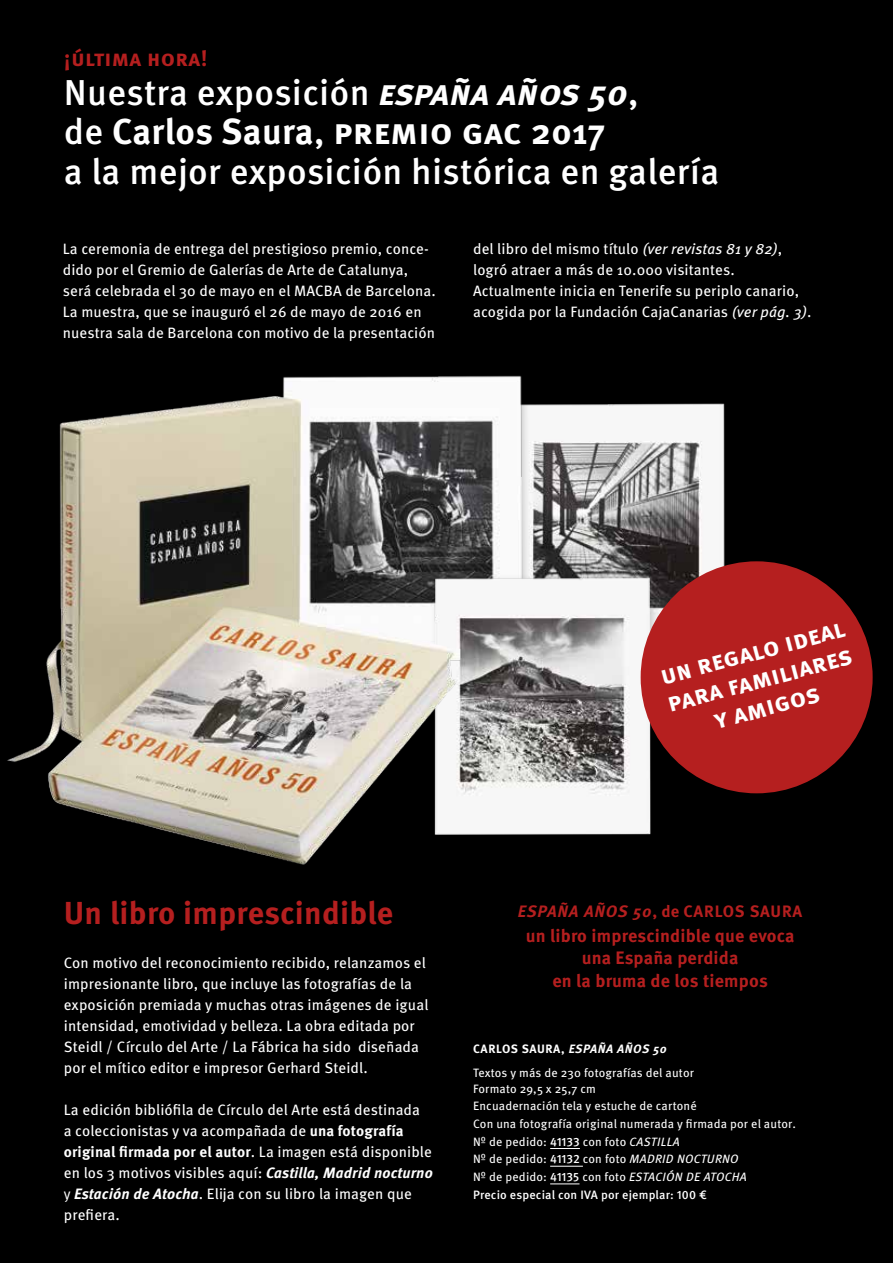
<style>
.page{position:relative;width:893px;height:1263px;background:#000}
.page>*{position:absolute;margin:0;border:0;box-sizing:border-box;transform-origin:0 0}
.t1{font:500 36px/39.8px "Meta Pro";letter-spacing:.01em;color:#fff}
.t2{font:700 31.8px "Meta Pro";color:#b51f1f}
.t3{font:700 26.1px/28.2px "Meta Pro";color:#fff;text-align:center}
.t4{font:700 22.5px "Meta Pro";letter-spacing:.015em;color:#b51f1f}
.t5{font:700 18px/22.5px "Meta Pro";letter-spacing:.01em;color:#b51f1f;text-align:center}
.t6{font:700 16.5px "Meta Pro";letter-spacing:.05em;color:#b51f1f}
.t7{font:15px/21px "Meta Pro";letter-spacing:.01em;color:#fff}
.t8{font:12.15px/17.7px "Meta Pro";letter-spacing:.015em;color:#fff}
.s1{font-weight:700;font-style:italic}
.s2{font-weight:700}
.s3{font-style:italic}
.s4{font-style:inherit}
.s5{font-weight:500}
</style>
<div class="page">
<img style="left:593px;top:403px;width:140px;height:208px">
<hr style="left:550px;top:1148px;width:30px;height:1px;background:#fff">
<hr style="left:550px;top:1166px;width:33px;height:1px;background:#fff">
<svg style="left:550px;top:1184px;width:29px;height:1px"></svg>
<img style="left:7px;top:375px;width:586px;height:387px">
<img style="left:425px;top:563px;width:236px;height:272px">
<img style="left:40px;top:606px;width:420px;height:259px">
<div style="left:641px;top:561px;width:232px;height:232px;background:#b51f1f;border-radius:50%"></div>
<h3 class="t4" style="left:64px;top:43px;width:145px">¡última hora!</h3>
<h1 class="t1" style="left:64px;top:73px;width:657px">Nuestra exposición <span class="s1">españa años 50</span>,<br>de <span class="s2">Carlos Saura</span>, <span class="s2">premio gac 2017<br></span>a la mejor exposición histórica en galería</h1>
<p class="t7" style="left:63px;top:238px;width:375px">La ceremonia de entrega del prestigioso premio, conce&shy;dido por el Gremio de Galerías de Arte de Catalunya, será celebrada el 30 de mayo en el MACBA de Barcelona.<br>La muestra, que se inauguró el 26 de mayo de 2016 en nuestra sala de Barcelona con motivo de la presentación</p>
<p class="t7" style="left:473px;top:238px;width:340px">del libro del mismo título <span class="s3">(ver revistas 81 y 82)</span>, logró atraer a más de 10.000 visitantes.<br>Actualmente inicia en Tenerife su periplo canario, acogida por la Fundación CajaCanarias <span class="s3">(ver pág. 3)</span>.</p>
<h3 class="t3" style="left:657px;top:663px;width:192px;rotate:-15deg">un regalo ideal para familiares y amigos</h3>
<h2 class="t2" style="left:64px;top:893px;width:331px">Un libro imprescindible</h2>
<p class="t7" style="left:64px;top:952px;width:366px">Con motivo del reconocimiento recibido, relanzamos el impresionante libro, que incluye las fotografías de la exposición premiada y muchas otras imágenes de igual intensidad, emotividad y belleza. La obra editada por Steidl / Círculo del Arte / La Fábrica ha sido diseñada por el mítico editor e impresor Gerhard Steidl.</p>
<p class="t7" style="left:64px;top:1099px;width:371px">La edición bibliófila de Círculo del Arte está destinada<br>a coleccionistas y va acompañada de <span class="s2">una fotografía original firmada por el autor</span>. La imagen está disponible en los 3 motivos visibles aquí: <span class="s1">Castilla, Madrid nocturno </span><span class="s4">y</span> <span class="s1">Estación de Atocha</span>. Elija con su libro la imagen que prefiera.</p>
<p class="t6" style="left:518px;top:901px;width:286px"><span class="s3">ESPAÑA AÑOS 50</span>, de CARLOS SAURA</p>
<p class="t5" style="left:526px;top:925px;width:270px">un libro imprescindible que evoca una España perdida<br>en la bruma de los tiempos</p>
<p class="t8" style="left:473px;top:1037px;width:222px;line-height:23.7px"><span class="s2">CARLOS SAURA,</span> <span class="s1">ESPAÑA AÑOS 50<br></span>Textos y más de 230 fotografías del autor</p>
<p class="t8" style="left:473px;top:1080px;width:324px">Formato 29,5 x 25,7 cm<br>Encuadernación tela y estuche de cartoné<br>Con una fotografía original numerada y firmada por el autor.<br>Nº de pedido: <span class="s5">41133</span> con foto <span class="s3">CASTILLA<br></span>Nº de pedido: <span class="s5">41132</span> con foto <span class="s3">MADRID NOCTURNO<br></span>Nº de pedido: <span class="s5">41135</span> con foto <span class="s3">ESTACIÓN DE ATOCHA<br></span><span class="s5">Precio especial con IVA por ejemplar: 100 €</span></p>
</div>
